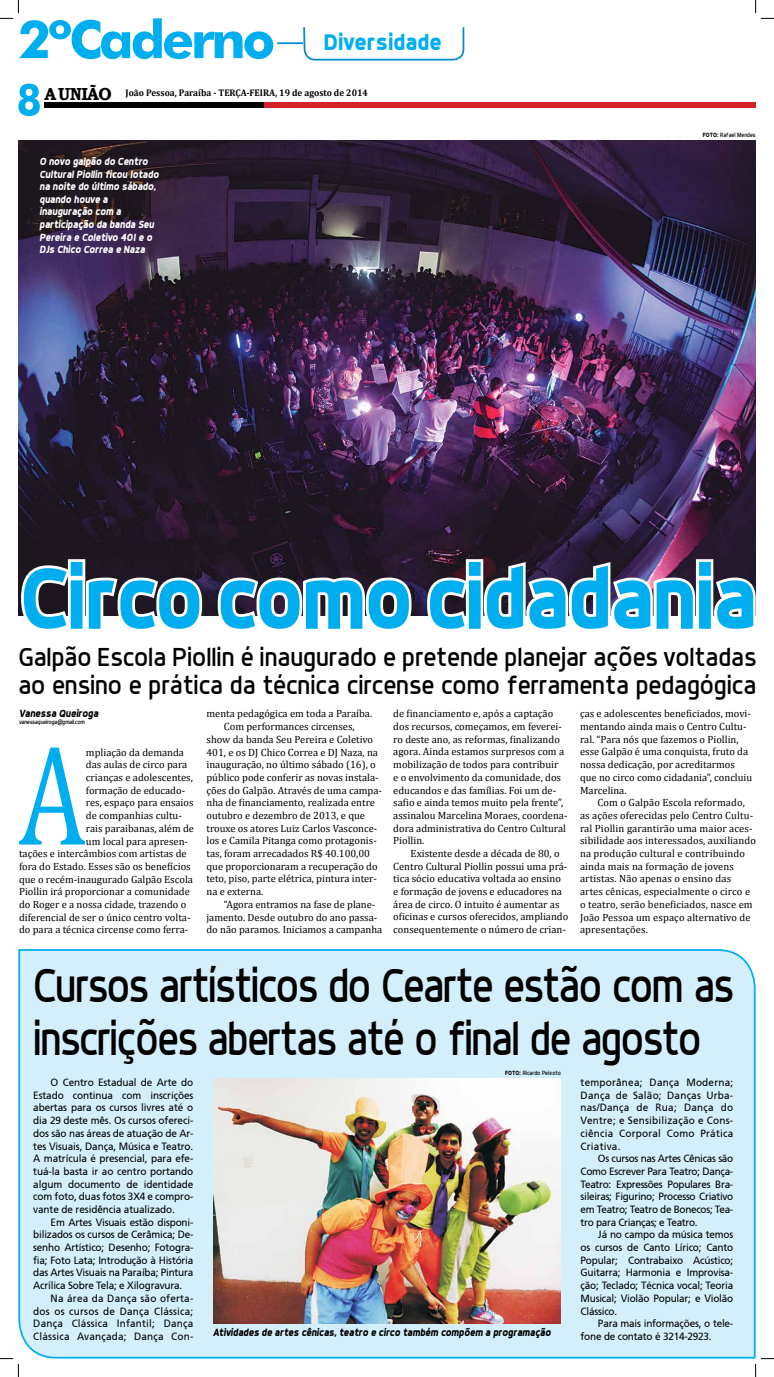
<style>
.page{position:relative;width:774px;height:1377px;background:#fff}
.page>*{position:absolute;margin:0;border:0;box-sizing:border-box;transform-origin:0 0}
.t1{font:143.76px "Cambria";color:#00aeef;scale:.75 1}
.t2{font:700 87.5px "Dyno";letter-spacing:-.02em;color:#00aeef;scale:.95 1}
.t3{font:48.12px/52.5px "Dyno";letter-spacing:-.03em;color:#000;scale:.9 1}
.t4{font:26.25px/28px "Dyno";color:#000}
.t5{font:700 22.75px "Dyno";color:#00aeef}
.t6{font:10.5px/12.7px "Cambria";color:#000}
.t7{font:10.5px/12.7px "Frutiger";letter-spacing:-.02em;color:#000;text-align:justify;scale:.95 1}
.t8{font:italic 700 10.5px/12.6px "Dyno";letter-spacing:-.01em;color:#fff;scale:.95 1}
.t9{font:italic 700 10.5px "Dyno";letter-spacing:-.01em;color:#000;scale:.95 1}
.t10{font:700 9.62px "Cambria";color:#000;scale:.95 1}
.t11{font:6.12px "Dyno";color:#000;scale:.95 1}
.t12{font:italic 6.12px "Dyno";letter-spacing:-.02em;color:#000;scale:.95 1}
.s1{font-family:"Bookman Old Style";font-size:17.41px}
.s2{font-weight:700}
</style>
<div class="page">
<img style="left:18px;top:141px;width:737px;height:475px">
<svg style="left:302px;top:27px;width:163px;height:195px"></svg>
<div style="left:44px;top:102px;width:249px;height:6px;background:#000"></div>
<div style="left:264px;top:102px;width:491px;height:6px;background:#d2232a"></div>
<hr style="left:277px;top:42px;width:26px;height:2px;background:#0089cf">
<svg style="left:18px;top:84px;width:22px;height:32px"></svg>
<svg style="left:18px;top:556px;width:187px;height:60px"></svg>
<svg style="left:215px;top:574px;width:199px;height:42px"></svg>
<img style="left:424px;top:556px;width:331px;height:60px">
<div style="left:18px;top:949px;width:737px;height:409px;background:#d4effc"></div>
<img style="left:213px;top:1077px;width:347px;height:246px">
<svg style="left:0;top:0;width:273px;height:59px"></svg>
<svg style="left:0;top:1357px;width:19px;height:19px"></svg>
<svg style="left:755px;top:0;width:18px;height:19px"></svg>
<svg style="left:754px;top:1357px;width:19px;height:19px"></svg>
<h3 class="t5" style="left:324px;top:29px;width:119px">Diversidade</h3>
<p class="t10" style="left:44px;top:86px;width:342px"><span class="s1">AUNIÃO</span> João Pessoa, Paraíba - TERÇA-FEIRA, 19 de agosto de 2014</p>
<p class="t8" style="left:39px;top:155px;width:127px">O novo galpão do Centro<br>Cultural Piollin ficou lotado na noite do último sábado, quando houve a inauguração com a participação da banda Seu<br>Pereira e Coletivo 401 e o<br>DJs Chico Correa e Naza</p>
<p class="t11" style="left:702px;top:132px;width:57px"><span class="s2">Foto:</span> Rafael Mendes</p>
<h2 class="t2" style="left:20px;top:545px;width:777px">Circo como cidadania</h2>
<h3 class="t4" style="left:18px;top:642px;width:739px">Galpão Escola Piollin é inaugurado e pretende planejar ações voltadas ao ensino e prática da técnica circense como ferramenta pedagógica</h3>
<p class="t9" style="left:19px;top:706px;width:85px">Vanessa Queiroga</p>
<p class="t12" style="left:19px;top:718px;width:71px">vanessaqueiroga@gmail.com</p>
<h1 class="t1" style="left:19px;top:710px;width:91px">A</h1>
<p class="t6" style="left:86px;top:745px;width:99px">mpliação da demanda</p>
<p class="t6" style="left:86px;top:758px;width:103px">das aulas de circo para</p>
<p class="t6" style="left:86px;top:771px;width:108px">crianças e adolescentes,</p>
<p class="t6" style="left:86px;top:783px;width:101px">formação de educado-</p>
<p class="t6" style="left:86px;top:796px;width:109px">res, espaço para ensaios</p>
<p class="t6" style="left:86px;top:809px;width:97px">de companhias cultu-</p>
<p class="t6" style="left:86px;top:821px;width:110px">rais paraibanas, além de</p>
<p class="t6" style="left:86px;top:834px;width:104px">um local para apresen-</p>
<p class="t6" style="left:19px;top:847px;width:169px">tações e intercâmbios com artistas de</p>
<p class="t6" style="left:19px;top:859px;width:173px">fora do Estado. Esses são os benefícios</p>
<p class="t6" style="left:19px;top:872px;width:175px">que o recém-inaugurado Galpão Escola</p>
<p class="t6" style="left:19px;top:885px;width:172px">Piollin irá proporcionar a comunidade</p>
<p class="t6" style="left:19px;top:897px;width:169px">do Roger e a nossa cidade, trazendo o</p>
<p class="t6" style="left:19px;top:910px;width:173px">diferencial de ser o único centro volta-</p>
<p class="t6" style="left:19px;top:923px;width:171px">do para a técnica circense como ferra-</p>
<p class="t6" style="left:206px;top:707px;width:167px">menta pedagógica em toda a Paraíba.</p>
<p class="t6" style="left:224px;top:720px;width:132px">Com performances circenses,</p>
<p class="t6" style="left:206px;top:732px;width:168px">show da banda Seu Pereira e Coletivo</p>
<p class="t6" style="left:206px;top:745px;width:173px">401, e os DJ Chico Correa e DJ Naza, na</p>
<p class="t6" style="left:206px;top:758px;width:171px">inauguração, no último sábado (16), o</p>
<p class="t6" style="left:206px;top:770px;width:174px">público pode conferir as novas instala-</p>
<p class="t6" style="left:206px;top:783px;width:177px">ções do Galpão. Através de uma campa-</p>
<p class="t6" style="left:206px;top:796px;width:170px">nha de financiamento, realizada entre</p>
<p class="t6" style="left:206px;top:808px;width:160px">outubro e dezembro de 2013, e que</p>
<p class="t6" style="left:206px;top:821px;width:172px">trouxe os atores Luiz Carlos Vasconce-</p>
<p class="t6" style="left:206px;top:834px;width:172px">los e Camila Pitanga como protagonis-</p>
<p class="t6" style="left:206px;top:847px;width:165px">tas, foram arrecadados R$ 40.100,00</p>
<p class="t6" style="left:206px;top:859px;width:173px">que proporcionaram a recuperação do</p>
<p class="t6" style="left:206px;top:872px;width:172px">teto, piso, parte elétrica, pintura inter-</p>
<p class="t6" style="left:206px;top:885px;width:58px">na e externa.</p>
<p class="t6" style="left:224px;top:897px;width:153px">“Agora entramos na fase de plane-</p>
<p class="t6" style="left:206px;top:910px;width:172px">jamento. Desde outubro do ano passa-</p>
<p class="t6" style="left:206px;top:923px;width:177px">do não paramos. Iniciamos a campanha</p>
<p class="t6" style="left:393px;top:707px;width:176px">de financiamento e, após a captação dos recursos, começamos, em feverei&shy;ro deste ano, as reformas, finalizando agora. Ainda estamos surpresos com a mobilização de todos para contribuir<br>e o envolvimento da comunidade, dos educandos e das famílias. Foi um de&shy;safio e ainda temos muito pela frente”, assinalou Marcelina Moraes, coordena&shy;dora administrativa do Centro Cultural Piollin.</p>
<p class="t6" style="left:393px;top:846px;width:176px;text-indent:17px">Existente desde a década de 80, o Centro Cultural Piollin possui uma prá&shy;tica sócio educativa voltada ao ensino e formação de jovens e educadores na área de circo. O intuito é aumentar as oficinas e cursos oferecidos, ampliando consequentemente o número de crian-</p>
<p class="t6" style="left:580px;top:707px;width:174px">ças e adolescentes beneficiados, movi&shy;mentando ainda mais o Centro Cultu&shy;ral. “Para nós que fazemos o Piollin, esse Galpão é uma conquista, fruto da nossa dedicação, por acreditarmos que no circo como cidadania”, concluiu Marcelina.</p>
<p class="t6" style="left:580px;top:796px;width:177px;text-indent:17px">Com o Galpão Escola reformado, as ações oferecidas pelo Centro Cultu&shy;ral Piollin garantirão uma maior aces&shy;sibilidade aos interessados, auxiliando na produção cultural e contribuindo ainda mais na formação de jovens artistas. Não apenas o ensino das artes cênicas, especialmente o circo e o teatro, serão beneficiados, nasce em João Pessoa um espaço alternativo de apresentações.</p>
<h3 class="t3" style="left:33px;top:959px;width:779px">Cursos artísticos do Cearte estão com as inscrições abertas até o final de agosto</h3>
<p class="t7" style="left:33px;top:1075px;width:170px;text-indent:17px">O Centro Estadual de Arte do Estado continua com inscrições abertas para os cursos livres até o dia 29 deste mês. Os cursos ofereci&shy;dos são nas áreas de atuação de Ar&shy;tes Visuais, Dança, Música e Teatro.<br>A matrícula é presencial, para efe&shy;tuá-la basta ir ao centro portando algum documento de identidade com foto, duas fotos 3X4 e compro&shy;vante de residência atualizado.</p>
<p class="t7" style="left:33px;top:1215px;width:170px;text-indent:17px">Em Artes Visuais estão disponi&shy;bilizados os cursos de Cerâmica; De&shy;senho Artístico; Desenho; Fotogra&shy;fia; Foto Lata; Introdução à História das Artes Visuais na Paraíba; Pintura Acrílica Sobre Tela; e Xilogravura.</p>
<p class="t7" style="left:33px;top:1291px;width:170px;text-indent:17px">Na área da Dança são oferta&shy;dos os cursos de Dança Clássica; Dança Clássica Infantil; Dança Clássica Avançada; Dança Con-</p>
<p class="t11" style="left:505px;top:1068px;width:60px"><span class="s2">Foto:</span> Ricardo Peixoto</p>
<p class="t9" style="left:213px;top:1326px;width:357px">Atividades de artes cênicas, teatro e circo também compõem a programação</p>
<p class="t7" style="left:580px;top:1075px;width:162px">temporânea; Dança Moderna; Dança de Salão; Danças Urba&shy;nas/Dança de Rua; Dança do Ventre; e Sensibilização e Cons&shy;ciência Corporal Como Prática Criativa.</p>
<p class="t7" style="left:580px;top:1152px;width:162px;text-indent:17px">Os cursos nas Artes Cênicas são Como Escrever Para Teatro; Dança-Teatro: Expressões Populares Bra&shy;sileiras; Figurino; Processo Criativo em Teatro; Teatro de Bonecos; Tea&shy;tro para Crianças; e Teatro.</p>
<p class="t7" style="left:580px;top:1228px;width:162px;text-indent:17px">Já no campo da música temos os cursos de Canto Lírico; Canto Popular; Contrabaixo Acústico; Guitarra; Harmonia e Improvisa&shy;ção; Teclado; Técnica vocal; Teoria Musical; Violão Popular; e Violão Clássico.</p>
<p class="t7" style="left:580px;top:1316px;width:162px;text-indent:17px">Para mais informações, o tele&shy;fone de contato é 3214-2923.</p>
</div>
